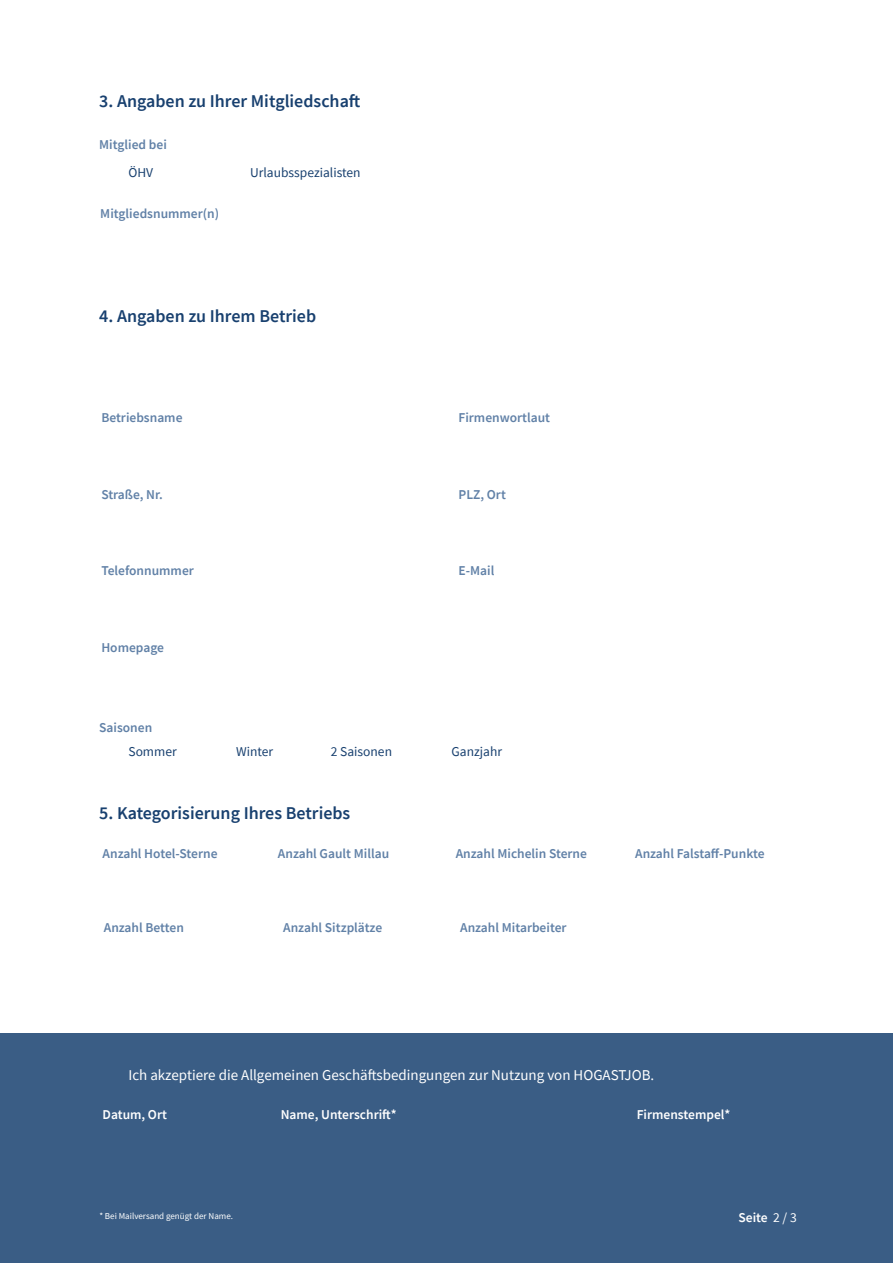
<style>
.page{position:relative;width:893px;height:1263px;background:#fff}
.page>*{position:absolute;margin:0;border:0;box-sizing:border-box;transform-origin:0 0}
.t1{font:600 18px "Source Sans Pro";color:#18406f}
.t2{font:15px "Source Sans Pro";color:#fff}
.t3{font:600 13.5px "Source Sans Pro";color:#6181a7}
.t4{font:13.5px "Source Sans Pro";color:#18406f}
.t5{font:600 13.5px "Source Sans Pro";color:#fff}
.t6{font:9px "Source Sans Pro";color:#fff}
.s1{font-weight:400}
</style>
<div class="page">
<div style="left:0;top:1033px;width:893px;height:230px;background:#3a5d85"></div>
<h1 class="t1" style="left:99px;top:89px;width:263px">3. Angaben zu Ihrer Mitgliedschaft</h1>
<p class="t3" style="left:99px;top:135px;width:69px">Mitglied bei</p>
<p class="t4" style="left:128px;top:163px;width:26px">ÖHV</p>
<p class="t3" style="left:100px;top:204px;width:120px">Mitgliedsnummer(n)</p>
<p class="t4" style="left:250px;top:163px;width:112px">Urlaubsspezialisten</p>
<h1 class="t1" style="left:99px;top:304px;width:219px">4. Angaben zu Ihrem Betrieb</h1>
<p class="t3" style="left:101px;top:409px;width:83px">Betriebsname</p>
<p class="t3" style="left:101px;top:485px;width:63px">Straße, Nr.</p>
<p class="t3" style="left:101px;top:562px;width:94px">Telefonnummer</p>
<p class="t3" style="left:101px;top:638px;width:64px">Homepage</p>
<p class="t3" style="left:99px;top:718px;width:55px">Saisonen</p>
<p class="t3" style="left:458px;top:409px;width:93px">Firmenwortlaut</p>
<p class="t3" style="left:458px;top:485px;width:49px">PLZ, Ort</p>
<p class="t3" style="left:458px;top:562px;width:37px">E-Mail</p>
<p class="t4" style="left:128px;top:743px;width:50px">Sommer</p>
<p class="t4" style="left:236px;top:743px;width:39px">Winter</p>
<p class="t4" style="left:331px;top:743px;width:63px">2 Saisonen</p>
<p class="t4" style="left:452px;top:743px;width:52px">Ganzjahr</p>
<h1 class="t1" style="left:99px;top:802px;width:253px">5. Kategorisierung Ihres Betriebs</h1>
<p class="t3" style="left:103px;top:844px;width:116px">Anzahl Hotel-Sterne</p>
<p class="t3" style="left:278px;top:844px;width:113px">Anzahl Gault Millau</p>
<p class="t3" style="left:456px;top:844px;width:133px">Anzahl Michelin Sterne</p>
<p class="t3" style="left:104px;top:919px;width:82px">Anzahl Betten</p>
<p class="t3" style="left:460px;top:919px;width:108px">Anzahl Mitarbeiter</p>
<p class="t3" style="left:283px;top:919px;width:101px">Anzahl Sitzplätze</p>
<p class="t3" style="left:635px;top:844px;width:131px">Anzahl Falstaff-Punkte</p>
<p class="t2" style="left:128px;top:1065px;width:527px">Ich akzeptiere die Allgemeinen Geschäftsbedingungen zur Nutzung von HOGASTJOB.</p>
<p class="t5" style="left:103px;top:1106px;width:66px">Datum, Ort</p>
<p class="t5" style="left:281px;top:1106px;width:118px">Name, Unterschrift*</p>
<p class="t5" style="left:637px;top:1106px;width:95px">Firmenstempel*</p>
<p class="t6" style="left:99px;top:1210px;width:135px">* Bei Mailversand genügt der Name.</p>
<p class="t5" style="left:738px;top:1208px;width:60px">Seite <span class="s1">2 / 3</span></p>
</div>
